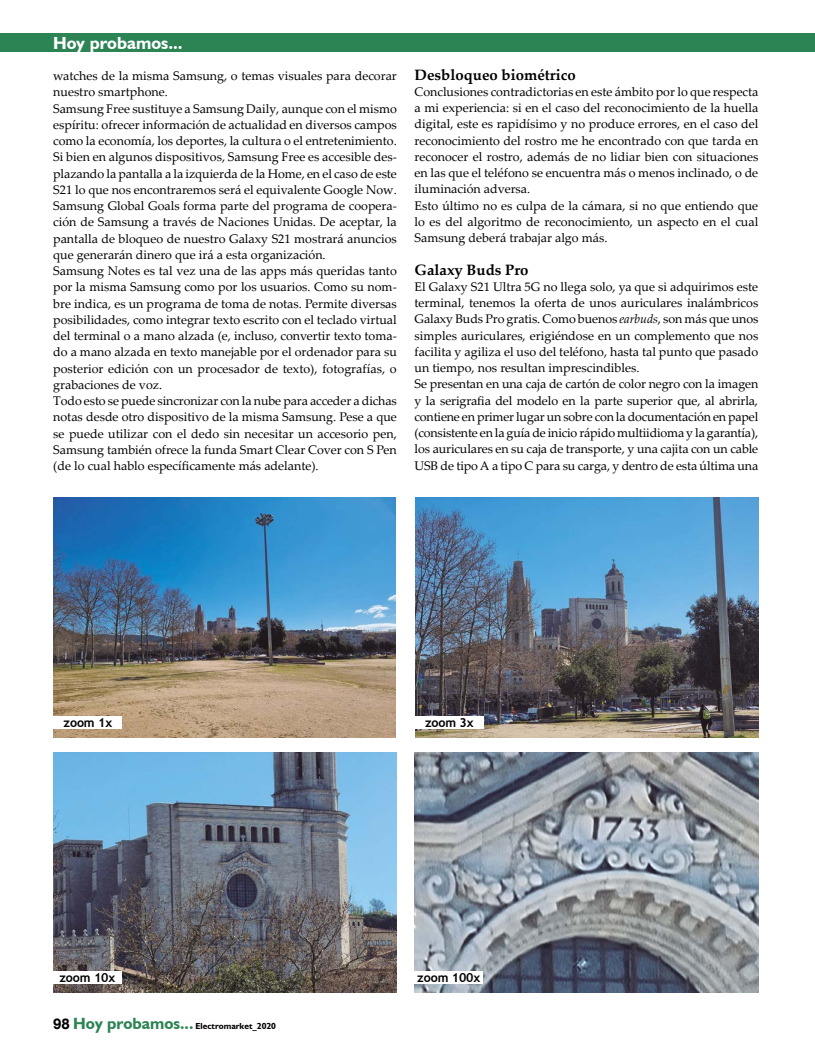
<style>
.page{position:relative;width:815px;height:1063px;background:#fff}
.page>*{position:absolute;margin:0;border:0;box-sizing:border-box;transform-origin:0 0}
.t1{font:700 17.5px "Humanist 521 BT";color:#fff}
.t2{font:700 15px "Palatino Linotype";color:#000}
.t3{font:12.5px/16.2px "Palatino Linotype";color:#000}
.t4{font:700 12.5px "Trebuchet MS";letter-spacing:-.01em;color:#000}
.t5{font:700 8.75px "Humanist 521 BT";color:#000}
.s1{font-style:italic}
.s2{font-family:"Helvetica";font-size:15px}
.s3{font-size:16.25px;color:#2c8354}
</style>
<div class="page">
<div style="left:0;top:33px;width:815px;height:18px;background:#2c8354"></div>
<img style="left:415px;top:498px;width:344px;height:240px">
<img style="left:54px;top:498px;width:342px;height:240px">
<div style="left:54px;top:717px;width:68px;height:12px;background:#fff"></div>
<div style="left:415px;top:717px;width:69px;height:12px;background:#fff"></div>
<img style="left:415px;top:752px;width:343px;height:240px">
<img style="left:53px;top:752px;width:344px;height:240px">
<div style="left:53px;top:971px;width:69px;height:12px;background:#fff"></div>
<div style="left:415px;top:971px;width:68px;height:12px;background:#fff"></div>
<h1 class="t1" style="left:53px;top:32px;width:131px">Hoy probamos...</h1>
<p class="t3" style="left:53px;top:67px;width:345px">watches de la misma Samsung, o temas visuales para decorar nuestro smartphone.<br>Samsung Free sustituye a Samsung Daily, aunque con el mismo espíritu: ofrecer información de actualidad en diversos campos como la economía, los deportes, la cultura o el entretenimiento.<br>Si bien en algunos dispositivos, Samsung Free es accesible des&shy;plazando la pantalla a la izquierda de la Home, en el caso de este S21 lo que nos encontraremos será el equivalente Google Now.<br>Samsung Global Goals forma parte del programa de coopera&shy;ción de Samsung a través de Naciones Unidas. De aceptar, la pantalla de bloqueo de nuestro Galaxy S21 mostrará anuncios que generarán dinero que irá a esta organización.<br>Samsung Notes es tal vez una de las apps más queridas tanto por la misma Samsung como por los usuarios. Como su nom&shy;bre indica, es un programa de toma de notas. Permite diversas posibilidades, como integrar texto escrito con el teclado virtual del terminal o a mano alzada (e, incluso, convertir texto toma&shy;do a mano alzada en texto manejable por el ordenador para su posterior edición con un procesador de texto), fotografías, o grabaciones de voz.<br>Todo esto se puede sincronizar con la nube para acceder a dichas notas desde otro dispositivo de la misma Samsung. Pese a que se puede utilizar con el dedo sin necesitar un accesorio pen, Samsung también ofrece la funda Smart Clear Cover con S Pen (de lo cual hablo específicamente más adelante).</p>
<p class="t2" style="left:415px;top:64px;width:163px">Desbloqueo biométrico</p>
<p class="t3" style="left:415px;top:83px;width:345px">Conclusiones contradictorias en este ámbito por lo que respecta a mi experiencia: si en el caso del reconocimiento de la huella digital, este es rapidísimo y no produce errores, en el caso del reconocimiento del rostro me he encontrado con que tarda en reconocer el rostro, además de no lidiar bien con situaciones en las que el teléfono se encuentra más o menos inclinado, o de iluminación adversa.<br>Esto último no es culpa de la cámara, si no que entiendo que lo es del algoritmo de reconocimiento, un aspecto en el cual Samsung deberá trabajar algo más.</p>
<p class="t2" style="left:415px;top:259px;width:116px">Galaxy Buds Pro</p>
<p class="t3" style="left:415px;top:278px;width:345px">El Galaxy S21 Ultra 5G no llega solo, ya que si adquirimos este terminal, tenemos la oferta de unos auriculares inalámbricos Galaxy Buds Pro gratis. Como buenos <span class="s1">earbuds</span>, son más que unos simples auriculares, erigiéndose en un complemento que nos facilita y agiliza el uso del teléfono, hasta tal punto que pasado un tiempo, nos resultan imprescindibles.<br>Se presentan en una caja de cartón de color negro con la imagen y la serigrafia del modelo en la parte superior que, al abrirla, contiene en primer lugar un sobre con la documentación en papel (consistente en la guía de inicio rápido multiidioma y la garantía), los auriculares en su caja de transporte, y una cajita con un cable USB de tipo A a tipo C para su carga, y dentro de esta última una</p>
<p class="t4" style="left:64px;top:715px;width:50px">zoom 1x</p>
<p class="t4" style="left:425px;top:715px;width:50px">zoom 3x</p>
<p class="t4" style="left:59px;top:969px;width:57px">zoom 10x</p>
<p class="t4" style="left:417px;top:969px;width:65px">zoom 100x</p>
<p class="t5" style="left:53px;top:1021px;width:224px"><span class="s2">98</span> <span class="s3">Hoy probamos...</span> Electromarket_2020</p>
</div>
